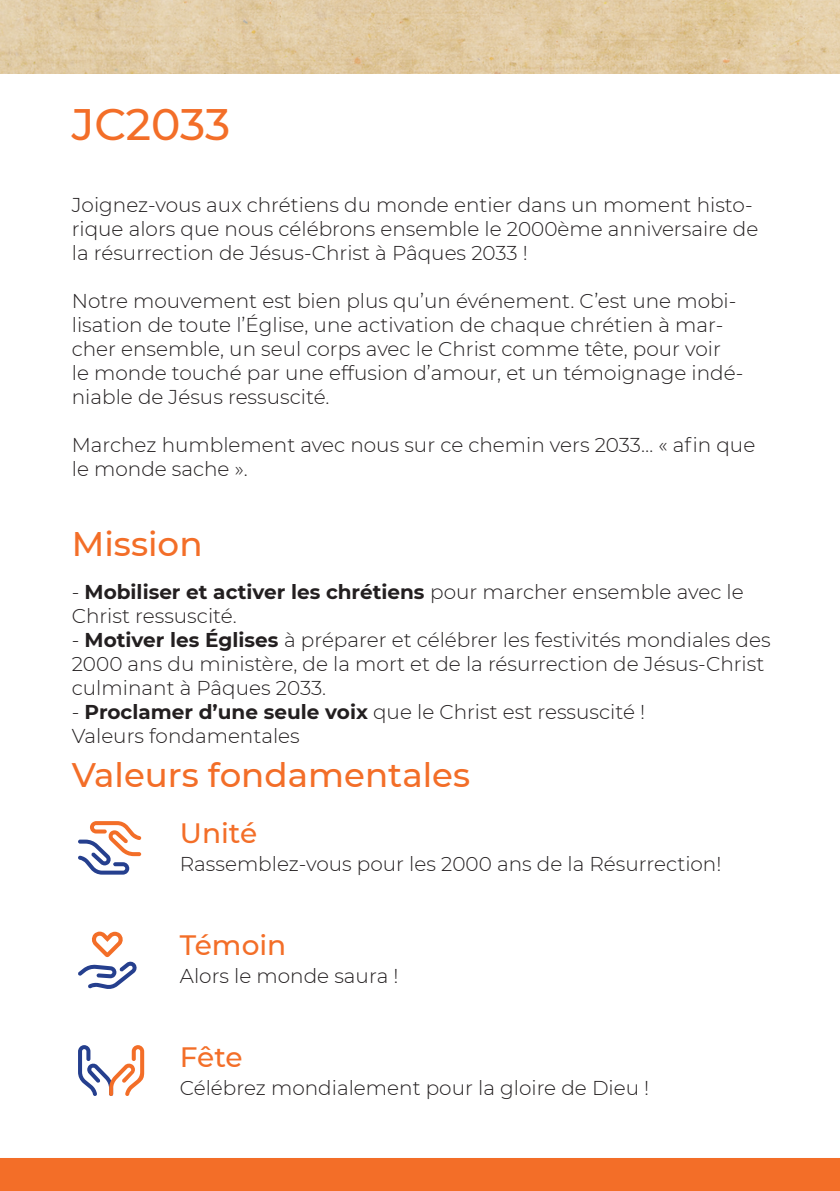
<style>
.page{position:relative;width:840px;height:1191px;background:#fff}
.page>*{position:absolute;margin:0;border:0;box-sizing:border-box;transform-origin:0 0}
.t1{font:500 44px "Montserrat";letter-spacing:-.005em;color:#f36e28}
.t2{font:500 34.2px "Montserrat";color:#f36e28}
.t3{font:500 34px "Montserrat";color:#f36e28}
.t4{font:500 28px "Montserrat";color:#f36e28}
.t5{font:300 20px/24px "Montserrat";color:#231f20}
.s1{font-weight:700}
</style>
<div class="page">
<div style="left:0;top:1158px;width:839px;height:33px;background:#f36e28"></div>
<img style="left:0;top:0;width:839px;height:74px">
<svg style="left:78px;top:931px;width:59px;height:58px"></svg>
<svg style="left:78px;top:821px;width:63px;height:53px"></svg>
<svg style="left:78px;top:1045px;width:66px;height:51px"></svg>
<p class="t1" style="left:72px;top:94px;width:160px">JC2033</p>
<p class="t5" style="left:72px;top:192px;width:687px">Joignez-vous aux chrétiens du monde entier dans un moment histo&shy;rique alors que nous célébrons ensemble le 2000ème anniversaire de la résurrection de Jésus-Christ à Pâques 2033 !</p>
<p class="t5" style="left:72px;top:288px;width:672px">Notre mouvement est bien plus qu’un événement. C’est une mobi&shy;lisation de toute l’Église, une activation de chaque chrétien à mar&shy;cher ensemble, un seul corps avec le Christ comme tête, pour voir<br>le monde touché par une effusion d’amour, et un témoignage indé&shy;niable de Jésus ressuscité.</p>
<p class="t5" style="left:72px;top:432px;width:684px">Marchez humblement avec nous sur ce chemin vers 2033… « afin que le monde sache ».</p>
<p class="t2" style="left:72px;top:520px;width:132px">Mission</p>
<p class="t5" style="left:72px;top:579px;width:673px">- <span class="s1">Mobiliser et activer les chrétiens</span> pour marcher ensemble avec le<br>Christ ressuscité.</p>
<p class="t5" style="left:72px;top:627px;width:700px">- <span class="s1">Motiver les Églises</span> à préparer et célébrer les festivités mondiales des<br>2000 ans du ministère, de la mort et de la résurrection de Jésus-Christ culminant à Pâques 2033.</p>
<p class="t5" style="left:72px;top:699px;width:574px">- <span class="s1">Proclamer d’une seule voix</span> que le Christ est ressuscité !</p>
<p class="t5" style="left:72px;top:723px;width:229px">Valeurs fondamentales</p>
<p class="t3" style="left:72px;top:751px;width:399px">Valeurs fondamentales</p>
<p class="t4" style="left:180px;top:813px;width:79px">Unité</p>
<p class="t5" style="left:180px;top:851px;width:542px">Rassemblez-vous pour les 2000 ans de la Résurrection!</p>
<p class="t4" style="left:180px;top:925px;width:108px">Témoin</p>
<p class="t5" style="left:180px;top:963px;width:220px">Alors le monde saura !</p>
<p class="t4" style="left:180px;top:1037px;width:64px">Fête</p>
<p class="t5" style="left:180px;top:1075px;width:470px">Célébrez mondialement pour la gloire de Dieu !</p>
</div>
